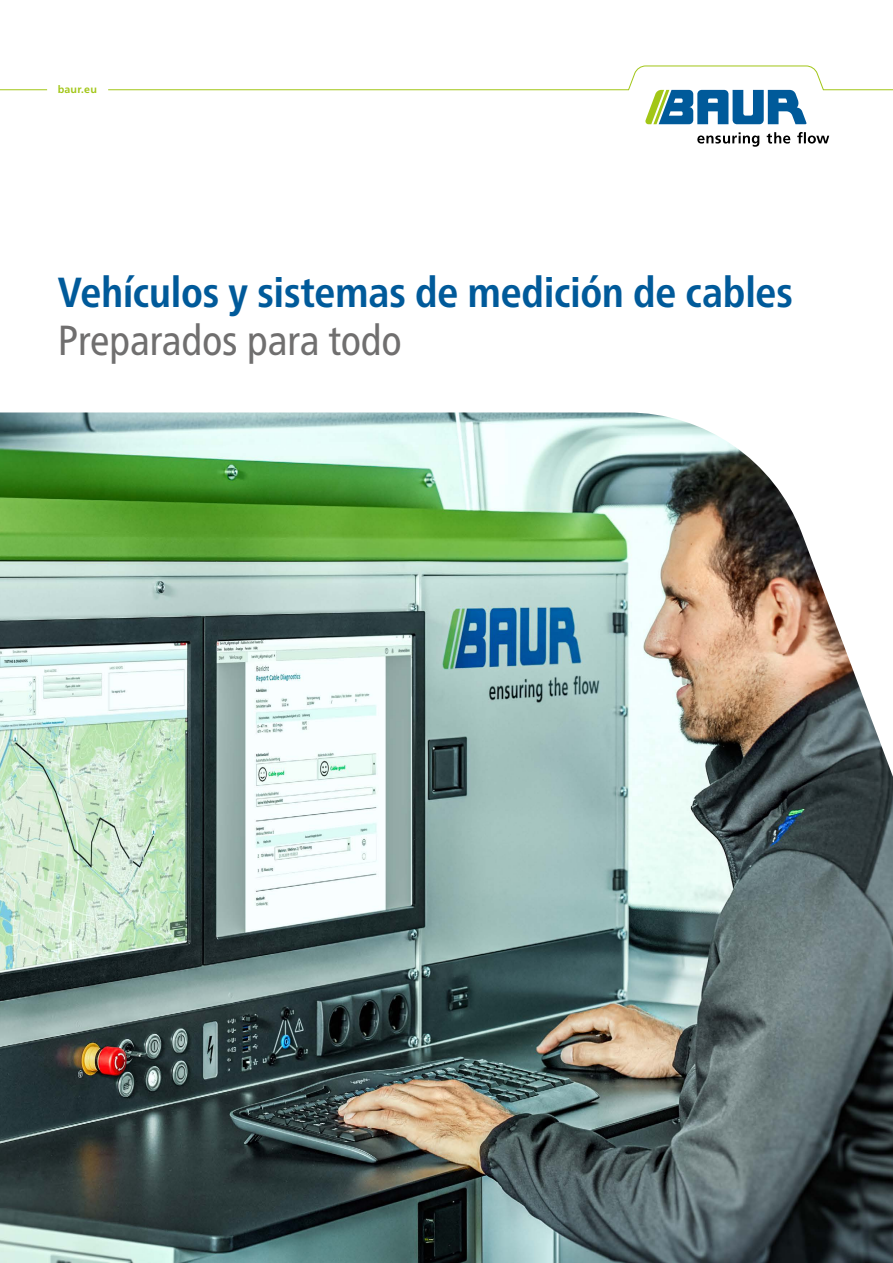
<style>
.page{position:relative;width:893px;height:1263px;background:#fff}
.page>*{position:absolute;margin:0;border:0;box-sizing:border-box;transform-origin:0 0}
.t1{font:700 condensed 42px "Frutiger Neue LTW1 G";letter-spacing:-.01em;color:#005a9a}
.t2{font:condensed 42px "Frutiger Neue LTW1 G";letter-spacing:-.01em;color:#706f6f}
.t3{font:700 10.5px "Frutiger Neue LTW1 G";letter-spacing:.02em;color:#a2c617}
</style>
<div class="page">
<svg style="left:697px;top:132px;width:132px;height:15px"></svg>
<svg style="left:108px;top:65px;width:785px;height:59px"></svg>
<hr style="left:0;top:89px;width:47px;height:1px;background:#a2c617">
<img style="left:0;top:412px;width:893px;height:851px">
<p class="t3" style="left:58px;top:82px;width:41px">baur.eu</p>
<p class="t1" style="left:58px;top:260px;width:737px">Vehículos y sistemas de medición de cables</p>
<p class="t2" style="left:58px;top:309px;width:346px">Preparados para todo</p>
</div>
